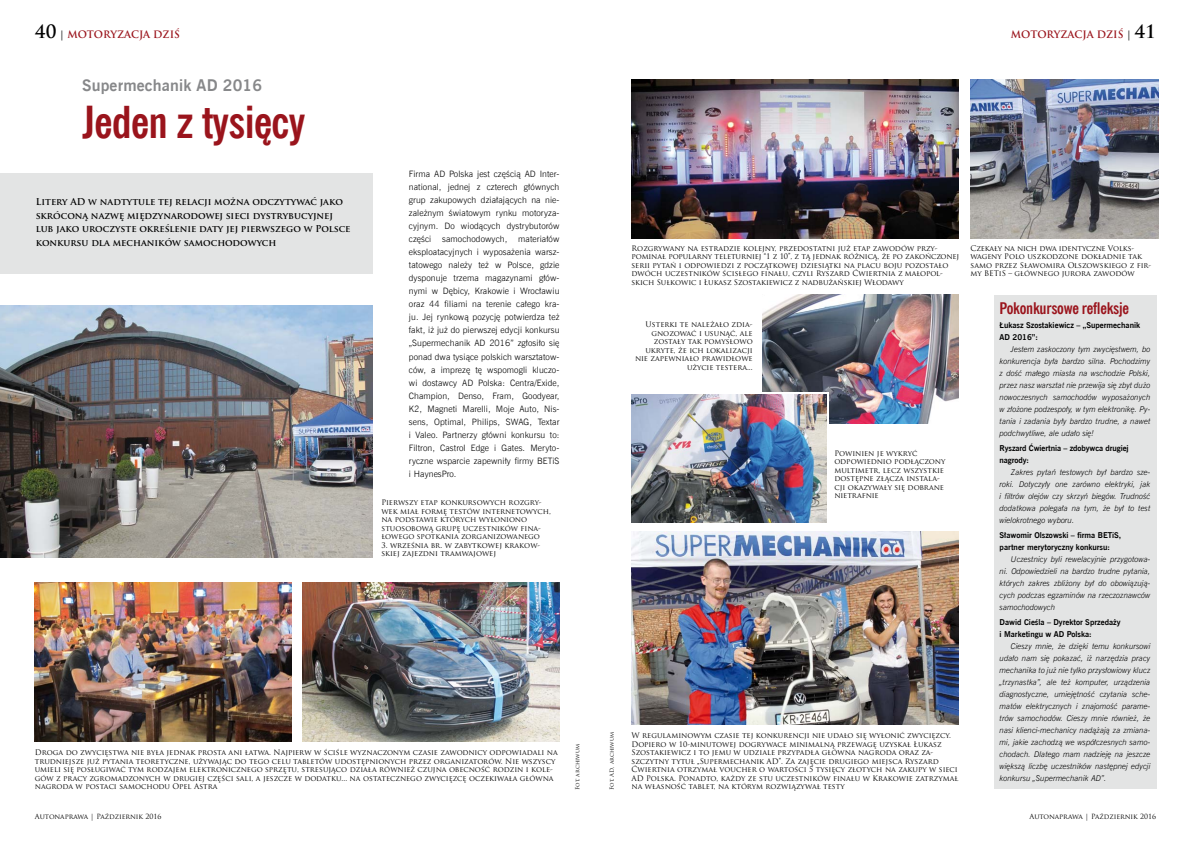
<style>
.page{position:relative;width:1191px;height:842px;background:#fff}
.page>*{position:absolute;margin:0;border:0;box-sizing:border-box;transform-origin:0 0}
.t1{font:700 44px "News Goth Cn EU";letter-spacing:-.015em;color:#9a141c}
.t2{font:700 16px "News Goth Cn EU";letter-spacing:-.015em;color:#9a141c}
.t3{font:700 16px "News Goth EU";letter-spacing:.01em;color:#87888a}
.t4{font:700 10px "Trajan Pro";color:#9a141c}
.t5{font:700 9.2px/13.5px "Trajan Pro";color:#000}
.t6{font:8.8px/13px "News Goth Lt EU";letter-spacing:.01em;color:#000;text-align:justify}
.t7{font:italic 8px/12px "News Goth Lt EU";color:#000;text-align:justify}
.t8{font:700 8px/12px "News Goth EU";color:#000}
.t9{font:7.5px/8.5px "Trajan Pro";color:#000}
.t10{font:7px "Trajan Pro";color:#000}
.t11{font:5.5px "Trajan Pro";letter-spacing:-.005em;color:#000}
.s1{font-size:18px;color:#000}
.s2{color:#000}
</style>
<div class="page">
<div style="left:0;top:173px;width:372px;height:101px;background:#e3e4e4"></div>
<img style="left:0;top:305px;width:372px;height:253px">
<img style="left:35px;top:582px;width:257px;height:159px">
<img style="left:303px;top:582px;width:256px;height:159px">
<img style="left:631px;top:79px;width:327px;height:159px">
<img style="left:970px;top:79px;width:188px;height:159px">
<img style="left:762px;top:295px;width:196px;height:128px">
<div style="left:633px;top:392px;width:196px;height:129px;background:#fff"></div>
<img style="left:631px;top:394px;width:196px;height:129px">
<img style="left:631px;top:531px;width:327px;height:193px">
<div style="left:994px;top:295px;width:162px;height:493px;background:#e3e4e4"></div>
<h3 class="t4" style="left:35px;top:28px;width:147px"><span class="s1">40</span> <span class="s2">|</span> MOTORYZACJA DZIŚ</h3>
<h2 class="t3" style="left:82px;top:75px;width:181px">Supermechanik AD 2016</h2>
<h1 class="t1" style="left:82px;top:95px;width:225px">Jeden z tysięcy</h1>
<p class="t5" style="left:36px;top:195px;width:316px">Litery AD w nadtytule tej relacji można odczytywać jako skróconą nazwę międzynarodowej sieci dystrybucyjnej lub jako uroczyste określenie daty jej pierwszego w Polsce konkursu dla mechaników samochodowych</p>
<p class="t6" style="left:409px;top:167px;width:152px">Firma AD Polska jest częścią AD Inter&shy;national, jednej z czterech głównych grup zakupowych działających na nie&shy;zależnym światowym rynku motoryza&shy;cyjnym. Do wiodących dystrybutorów części samochodowych, materiałów eksploatacyjnych i wyposażenia warsz&shy;tatowego należy też w Polsce, gdzie dysponuje trzema magazynami głów&shy;nymi w Dębicy, Krakowie i Wrocławiu oraz 44 filiami na terenie całego kra&shy;ju. Jej rynkową pozycję potwierdza też fakt, iż już do pierwszej edycji konkursu „Supermechanik AD 2016” zgłosiło się ponad dwa tysiące polskich warsztatow&shy;ców, a imprezę tę wspomogli kluczo&shy;wi dostawcy AD Polska: Centra/Exide, Champion, Denso, Fram, Goodyear, K2, Magneti Marelli, Moje Auto, Nis&shy;sens, Optimal, Philips, SWAG, Textar i Valeo. Partnerzy główni konkursu to:<br>Filtron, Castrol Edge i Gates. Meryto&shy;ryczne wsparcie zapewniły firmy BETiS i HaynesPro.</p>
<p class="t9" style="left:381px;top:498px;width:171px">Pierwszy etap konkursowych rozgry&shy;wek miał formę testów internetowych, na podstawie których wyłoniono stuosobową grupę uczestników fina&shy;łowego spotkania zorganizowanego</p>
<p class="t9" style="left:381px;top:541px;width:161px">3. września br. w zabytkowej krakow&shy;skiej zajezdni tramwajowej</p>
<p class="t9" style="left:35px;top:748px;width:524px">Droga do zwycięstwa nie była jednak prosta ani łatwa. Najpierw w ściśle wyznaczonym czasie zawodnicy odpowiadali na trudniejsze już pytania teoretyczne, używając do tego celu tabletów udostępnionych przez organizatorów. Nie wszyscy umieli się posługiwać tym rodzajem elektronicznego sprzętu, stresująco działa również czujna obecność rodzin i kole&shy;gów z pracy zgromadzonych w drugiej części sali, a jeszcze w dodatku... na ostatecznego zwycięzcę oczekiwała główna nagroda w postaci samochodu Opel Astra</p>
<p class="t10" style="left:35px;top:812px;width:128px">Autonaprawa | Październik 2016</p>
<p class="t11" style="left:574px;top:790px;width:47px;rotate:-90deg">Fot. archiwum</p>
<h3 class="t4" style="left:1011px;top:28px;width:147px">MOTORYZACJA DZIŚ <span class="s2">|</span> <span class="s1">41</span></h3>
<p class="t11" style="left:608px;top:790px;width:59px;rotate:-90deg">Fot. AD, archiwum</p>
<p class="t9" style="left:631px;top:244px;width:329px">Rozgrywany na estradzie kolejny, przedostatni już etap zawodów przy&shy;pominał popularny teleturniej “1 z 10”, z tą jednak różnicą, że po zakończonej serii pytań i odpowiedzi z początkowej dziesiątki na placu boju pozostało dwóch uczestników ścisłego finału, czyli Ryszard Ćwiertnia z małopol&shy;skich Sułkowic i Łukasz Szostakiewicz z nadbużańskiej Włodawy</p>
<p class="t9" style="left:970px;top:244px;width:182px">Czekały na nich dwa identyczne Volks-- wageny Polo uszkodzone dokładnie tak samo przez Sławomira Olszowskiego z fir&shy;my BETiS – głównego jurora zawodów</p>
<p class="t9" style="left:635px;top:320px;width:119px;text-align:right">Usterki te należało zdia&shy;gnozować i usunąć, ale zostały tak pomysłowo ukryte, że ich lokalizacji nie zapewniało prawidłowe użycie testera...</p>
<h2 class="t2" style="left:999px;top:298px;width:131px">Pokonkursowe refleksje</h2>
<p class="t8" style="left:999px;top:320px;width:142px">Łukasz Szostakiewicz – „Supermechanik<br>AD 2016”:</p>
<p class="t7" style="left:999px;top:344px;width:152px;text-indent:11px">Jestem zaskoczony tym zwycięstwem, bo konkurencja była bardzo silna. Pochodzimy z dość małego miasta na wschodzie Polski, przez nasz warsztat nie przewija się zbyt dużo nowoczesnych samochodów wyposażonych w złożone podzespoły, w tym elektronikę. Py&shy;tania i zadania były bardzo trudne, a nawet podchwytliwe, ale udało się!</p>
<p class="t8" style="left:999px;top:443px;width:131px">Ryszard Ćwiertnia – zdobywca drugiej nagrody:</p>
<p class="t7" style="left:999px;top:467px;width:152px;text-indent:11px">Zakres pytań testowych był bardzo sze&shy;roki. Dotyczyły one zarówno elektryki, jak i filtrów olejów czy skrzyń biegów. Trudność dodatkowa polegała na tym, że był to test wielokrotnego wyboru.</p>
<p class="t8" style="left:999px;top:529px;width:123px">Sławomir Olszowski – firma BETiS, partner merytoryczny konkursu:</p>
<p class="t7" style="left:999px;top:553px;width:152px;text-indent:11px">Uczestnicy byli rewelacyjnie przygotowa&shy;ni. Odpowiedzieli na bardzo trudne pytania, których zakres zbliżony był do obowiązują&shy;cych podczas egzaminów na rzeczoznawców samochodowych</p>
<p class="t8" style="left:999px;top:616px;width:123px">Dawid Cieśla – Dyrektor Sprzedaży i Marketingu w AD Polska:</p>
<p class="t7" style="left:999px;top:640px;width:152px;text-indent:11px">Cieszy mnie, że dzięki temu konkursowi udało nam się pokazać, iż narzędzia pracy mechanika to już nie tylko przysłowiowy klucz „trzynastka”, ale też komputer, urządzenia diagnostyczne, umiejętność czytania sche&shy;matów elektrycznych i znajomość parame&shy;trów samochodów. Cieszy mnie również, że nasi klienci-mechanicy nadążają za zmiana&shy;mi, jakie zachodzą we współczesnych samo&shy;chodach. Dlatego mam nadzieję na jeszcze większą liczbę uczestników następnej edycji konkursu „Supermechanik AD”.</p>
<p class="t9" style="left:834px;top:449px;width:112px">Powinien je wykryć odpowiednio podłączony multimetr, lecz wszystkie dostępne złącza instala&shy;cji okazywały się dobrane nietrafnie</p>
<p class="t9" style="left:631px;top:731px;width:328px">W regulaminowym czasie tej konkurencji nie udało się wyłonić zwycięzcy.<br>Dopiero w 10-minutowej dogrywace minimalną przewagę uzyskał Łukasz Szostakiewicz i to jemu w udziale przypadła główna nagroda oraz za&shy;szczytny tytuł „Supermechanik AD”. Za zajęcie drugiego miejsca Ryszard Ćwiertnia otrzymał voucher o wartości 5 tysięcy złotych na zakupy w sieci AD Polska. Ponadto, każdy ze stu uczestników finału w Krakowie zatrzymał na własność tablet, na którym rozwiązywał testy</p>
<p class="t10" style="left:1029px;top:812px;width:128px">Autonaprawa | Październik 2016</p>
</div>
